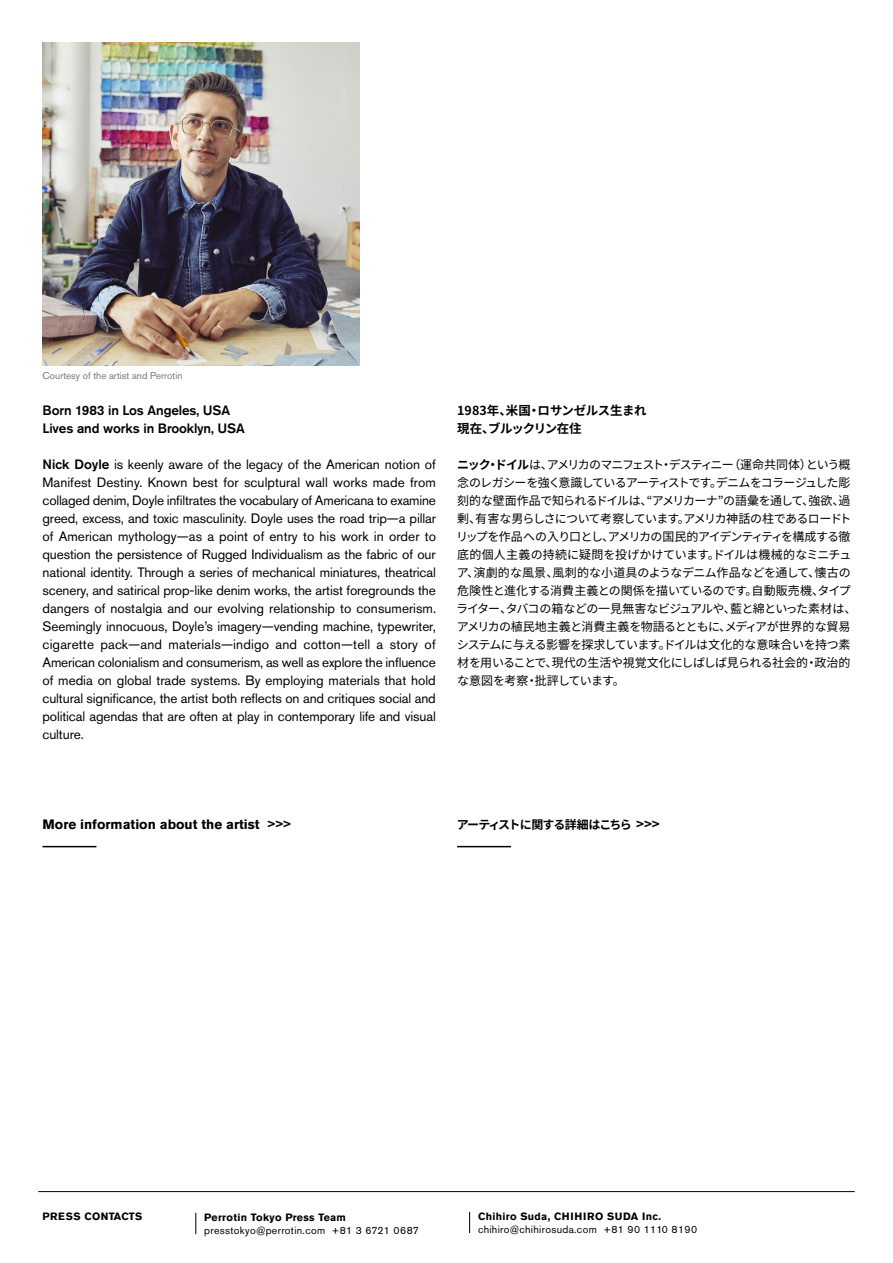
<style>
.page{position:relative;width:893px;height:1263px;background:#fff}
.page>*{position:absolute;margin:0;border:0;box-sizing:border-box;transform-origin:0 0}
.t1{font:13.5px/18px "Akzidenz Grotesk Pro";letter-spacing:-.01em;color:#000;text-align:justify}
.t2{font:500 13.5px/18px "Akzidenz Grotesk Pro";letter-spacing:-.01em;color:#000}
.t3{font:700 13.5px "Akzidenz Grotesk Pro";color:#000}
.t4{font:700 12.45px/18px "Noto Sans CJ Kjp";letter-spacing:-.03em;color:#000}
.t5{font:12px/18px "Noto Sans CJ Kjp";letter-spacing:-.045em;color:#000}
.t6{font:700 12px "Noto Sans CJ Kjp";letter-spacing:-.09em;color:#000}
.t7{font:10.5px "Akzidenz Grotesk Pro";letter-spacing:.03em;color:#000}
.t8{font:700 10.5px "Akzidenz Grotesk Pro";letter-spacing:.03em;color:#000}
.t9{font:9.75px "Akzidenz Grotesk Pro";color:#777776}
.s1{font-weight:500}
.s2{font-weight:700}
.s3{font-family:"Noto Sans CJ Kjp";color:#020203}
.s4{font-size:13.5px;color:#020203}
</style>
<div class="page">
<hr style="left:43px;top:846px;width:53px;height:1px;background:#000">
<hr style="left:457px;top:846px;width:54px;height:1px;background:#000">
<img style="left:43px;top:43px;width:316px;height:322px">
<hr style="left:38px;top:1191px;width:817px;height:1px;background:#000">
<svg style="left:196px;top:1213px;width:1px;height:21px"></svg>
<svg style="left:469px;top:1212px;width:1px;height:21px"></svg>
<p class="t9" style="left:43px;top:369px;width:141px">Courtesy of the artist and Perrotin</p>
<p class="t2" style="left:43px;top:401px;width:204px">Born 1983 in Los Angeles, USA<br>Lives and works in Brooklyn, USA</p>
<p class="t1" style="left:43px;top:456px;width:395px"><span class="s1">Nick Doyle</span> is keenly aware of the legacy of the American notion of Manifest Destiny. Known best for sculptural wall works made from collaged denim, Doyle infiltrates the vocabulary of Americana to examine greed, excess, and toxic masculinity. Doyle uses the road trip—a pillar of American mythology—as a point of entry to his work in order to question the persistence of Rugged Individualism as the fabric of our national identity. Through a series of mechanical miniatures, theatrical scenery, and satirical prop-like denim works, the artist foregrounds the dangers of nostalgia and our evolving relationship to consumerism.<br>Seemingly innocuous, Doyle’s imagery—vending machine, typewriter, cigarette pack—and materials—indigo and cotton—tell a story of American colonialism and consumerism, as well as explore the influence of media on global trade systems. By employing materials that hold cultural significance, the artist both reflects on and critiques social and political agendas that are often at play in contemporary life and visual culture.</p>
<p class="t4" style="left:457px;top:402px;width:191px">1983年、米国・ロサンゼルス生まれ現在、ブルックリン在住</p>
<p class="t5" style="left:456px;top:456px;width:402px"><span class="s2">ニック・ドイル</span>は、アメリカのマニフェスト・デスティニー（運命共同体）という概念のレガシーを強く意識しているアーティストです。デニムをコラージュした彫刻的な壁面作品で知られるドイルは、“アメリカーナ”の語彙を通して、強欲、過剰、有害な男らしさについて考察しています。アメリカ神話の柱であるロードトリップを作品への入り口とし、アメリカの国民的アイデンティティを構成する徹底的個人主義の持続に疑問を投げかけています。ドイルは機械的なミニチュア、演劇的な風景、風刺的な小道具のようなデニム作品などを通して、懐古の危険性と進化する消費主義との関係を描いているのです。自動販売機、タイプライター、タバコの箱などの一見無害なビジュアルや、藍と綿といった素材は、アメリカの植民地主義と消費主義を物語るとともに、メディアが世界的な貿易システムに与える影響を探求しています。ドイルは文化的な意味合いを持つ素材を用いることで、現代の生活や視覚文化にしばしば見られる社会的・政治的な意図を考察・批評しています。</p>
<p class="t3" style="left:43px;top:816px;width:250px">More information about the artist <span class="s3">&gt;&gt;&gt;</span></p>
<p class="t6" style="left:457px;top:818px;width:205px">アーティストに関する詳細はこちら <span class="s4">&gt;&gt;&gt;</span></p>
<p class="t8" style="left:43px;top:1210px;width:101px">PRESS CONTACTS</p>
<p class="t8" style="left:204px;top:1210px;width:143px">Perrotin Tokyo Press Team</p>
<p class="t7" style="left:204px;top:1224px;width:216px">presstokyo@perrotin.com +81 3 6721 0687</p>
<p class="t8" style="left:478px;top:1209px;width:184px">Chihiro Suda, CHIHIRO SUDA Inc.</p>
<p class="t7" style="left:478px;top:1223px;width:221px">chihiro@chihirosuda.com +81 90 1110 8190</p>
</div>
